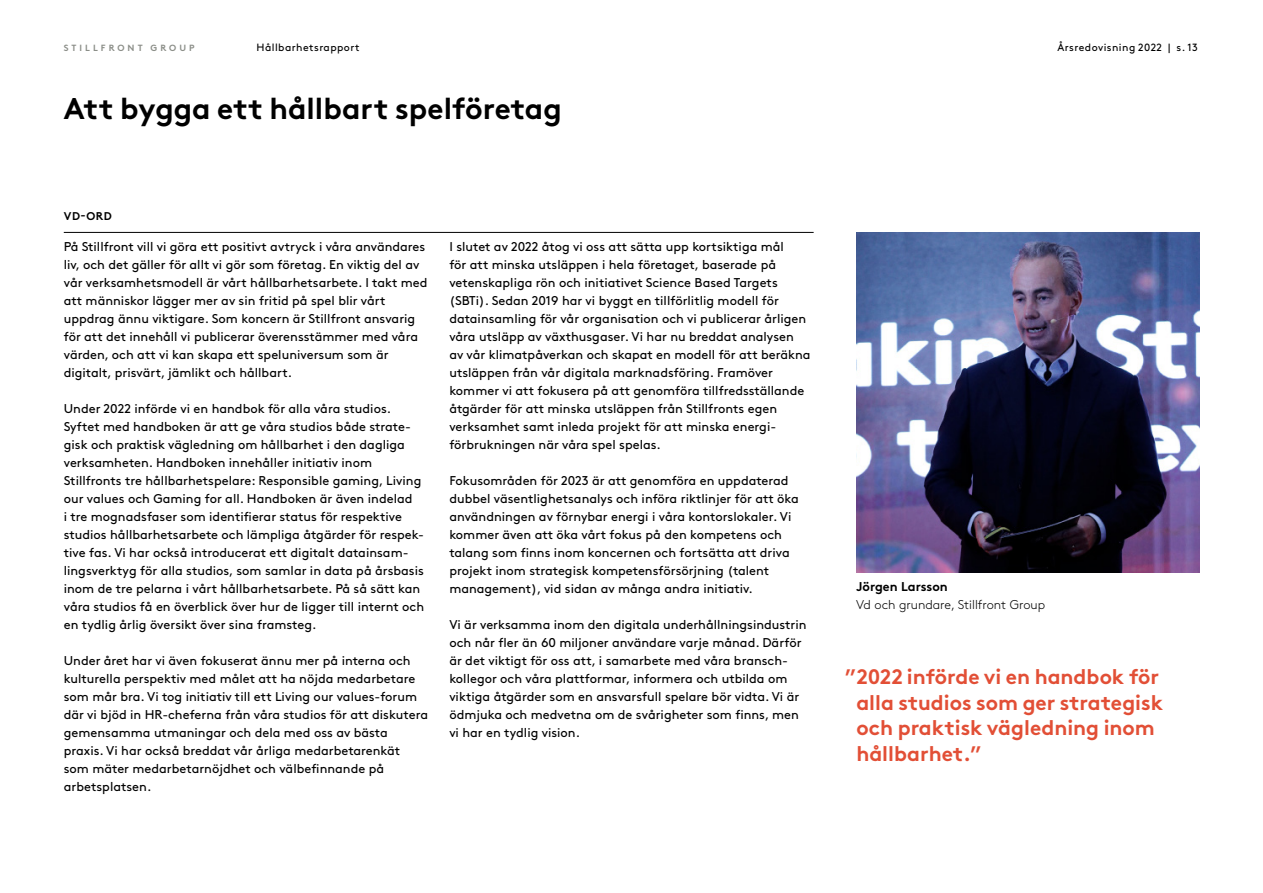
<style>
.page{position:relative;width:1263px;height:893px;background:#fff}
.page>*{position:absolute;margin:0;border:0;box-sizing:border-box;transform-origin:0 0}
.t1{font:700 30px "Brown Std";color:#000}
.t2{font:700 21px/25.5px "Brown Std";color:#e24f36}
.t3{font:12.75px/18px "Brown Std";color:#000}
.t4{font:300 12.75px "Brown Std";color:#000}
.t5{font:700 12.75px "Brown Std";color:#000}
.t6{font:700 11.25px "Brown Std";color:#000}
.t7{font:10.5px "Brown Std";letter-spacing:.04em;color:#000}
.t8{font:700 9px "Brown Std";letter-spacing:.34em;color:#8b8e88}
</style>
<div class="page">
<hr style="left:64px;top:232px;width:750px;height:1px;background:#000">
<img style="left:856px;top:232px;width:343px;height:340px">
<p class="t8" style="left:64px;top:42px;width:132px">STILLFRONT GROUP</p>
<p class="t7" style="left:257px;top:41px;width:105px">Hållbarhetsrapport</p>
<p class="t7" style="left:1057px;top:41px;width:142px">Årsredovisning 2022 | s. 13</p>
<h1 class="t1" style="left:64px;top:90px;width:499px">Att bygga ett hållbart spelföretag</h1>
<p class="t6" style="left:64px;top:210px;width:50px">VD-ORD</p>
<p class="t3" style="left:64px;top:238px;width:365px">På Stillfront vill vi göra ett positivt avtryck i våra användares liv, och det gäller för allt vi gör som företag. En viktig del av vår verksamhetsmodell är vårt hållbarhetsarbete. I takt med att människor lägger mer av sin fritid på spel blir vårt uppdrag ännu viktigare. Som koncern är Stillfront ansvarig för att det innehåll vi publicerar överensstämmer med våra värden, och att vi kan skapa ett speluniversum som är digitalt, prisvärt, jämlikt och hållbart.</p>
<p class="t3" style="left:64px;top:400px;width:362px">Under 2022 införde vi en handbok för alla våra studios.<br>Syftet med handboken är att ge våra studios både strate&shy;gisk och praktisk vägledning om hållbarhet i den dagliga verksamheten. Handboken innehåller initiativ inom Stillfronts tre hållbarhetspelare: Responsible gaming, Living our values och Gaming for all. Handboken är även indelad<br>i tre mognadsfaser som identifierar status för respektive studios hållbarhetsarbete och lämpliga åtgärder för respek&shy;tive fas. Vi har också introducerat ett digitalt datainsam&shy;lingsverktyg för alla studios, som samlar in data på årsbasis inom de tre pelarna i vårt hållbarhetsarbete. På så sätt kan våra studios få en överblick över hur de ligger till internt och en tydlig årlig översikt över sina framsteg.</p>
<p class="t3" style="left:64px;top:652px;width:366px">Under året har vi även fokuserat ännu mer på interna och kulturella perspektiv med målet att ha nöjda medarbetare som mår bra. Vi tog initiativ till ett Living our values-forum där vi bjöd in HR-cheferna från våra studios för att diskutera gemensamma utmaningar och dela med oss av bästa praxis. Vi har också breddat vår årliga medarbetarenkät som mäter medarbetarnöjdhet och välbefinnande på arbetsplatsen.</p>
<p class="t3" style="left:449px;top:238px;width:363px">I slutet av 2022 åtog vi oss att sätta upp kortsiktiga mål<br>för att minska utsläppen i hela företaget, baserade på vetenskapliga rön och initiativet Science Based Targets (SBTi). Sedan 2019 har vi byggt en tillförlitlig modell för datainsamling för vår organisation och vi publicerar årligen våra utsläpp av växthusgaser. Vi har nu breddat analysen av vår klimatpåverkan och skapat en modell för att beräkna utsläppen från vår digitala marknadsföring. Framöver kommer vi att fokusera på att genomföra tillfredsställande åtgärder för att minska utsläppen från Stillfronts egen verksamhet samt inleda projekt för att minska energi&shy;förbrukningen när våra spel spelas.</p>
<p class="t3" style="left:449px;top:472px;width:351px">Fokusområden för 2023 är att genomföra en uppdaterad dubbel väsentlighetsanalys och införa riktlinjer för att öka användningen av förnybar energi i våra kontorslokaler. Vi kommer även att öka vårt fokus på den kompetens och talang som finns inom koncernen och fortsätta att driva projekt inom strategisk kompetensförsörjning (talent management), vid sidan av många andra initiativ.</p>
<p class="t3" style="left:449px;top:616px;width:359px">Vi är verksamma inom den digitala underhållningsindustrin och når fler än 60 miljoner användare varje månad. Därför är det viktigt för oss att, i samarbete med våra bransch&shy;kollegor och våra plattformar, informera och utbilda om viktiga åtgärder som en ansvarsfull spelare bör vidta. Vi är ödmjuka och medvetna om de svårigheter som finns, men vi har en tydlig vision.</p>
<p class="t5" style="left:856px;top:579px;width:93px">Jörgen Larsson</p>
<p class="t4" style="left:856px;top:598px;width:190px">Vd och grundare, Stillfront Group</p>
<h2 class="t2" style="left:856px;top:664px;width:308px;text-indent:-12px">”2022 införde vi en handbok för alla studios som ger strategisk och praktisk vägledning inom hållbarhet.”</h2>
</div>
